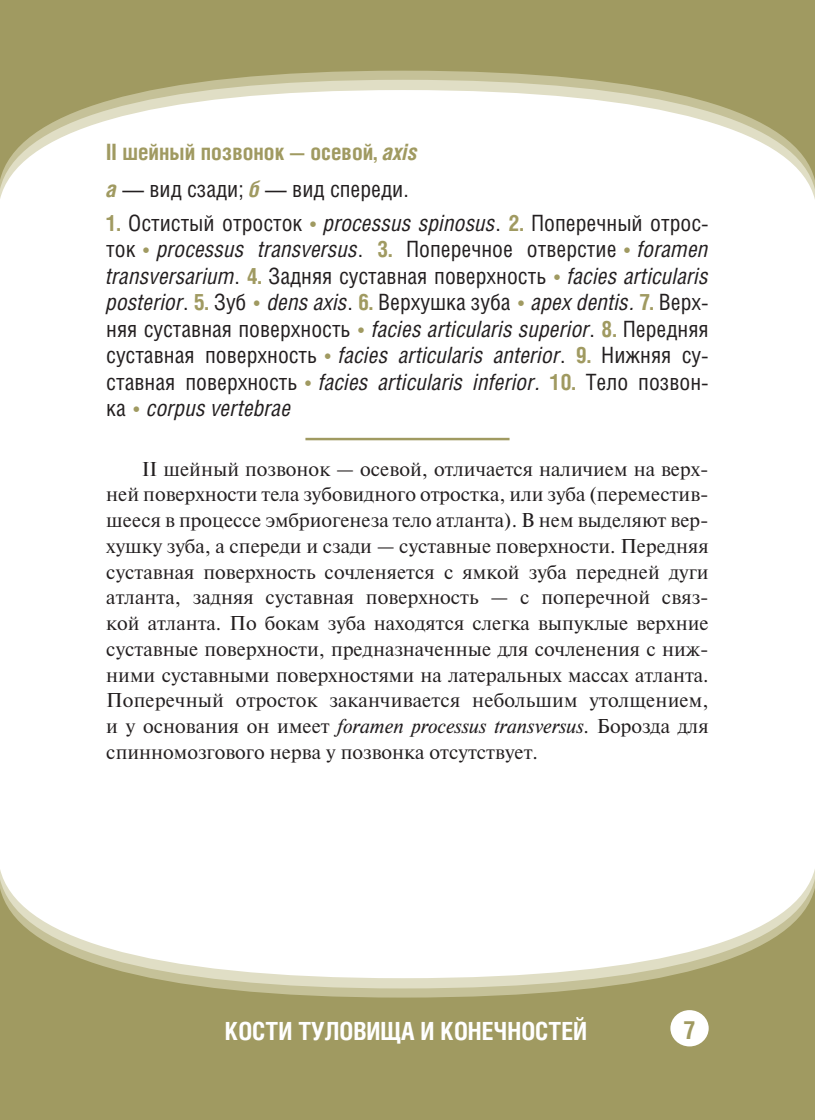
<style>
.page{position:relative;width:815px;height:1120px;background:#fff}
.page>*{position:absolute;margin:0;border:0;box-sizing:border-box;transform-origin:0 0}
.t1{font:700 25px "Helios Cond";color:#fff}
.t2{font:700 25px "Helios Cond";color:#a09a61}
.t3{font:22.5px/26.5px "Helios Cond";color:#231f20;text-align:justify}
.t4{font:700 22.5px/37.2px "Helios Cond";color:#a09a61}
.t5{font:20px/25.8px "Newton";color:#231f20;text-align:justify}
.s1{font-style:italic}
.s2{font-weight:400;color:#231f20}
.s3{font-weight:700;color:#a09a61}
.s4{color:#a09a61}
</style>
<div class="page">
<svg style="left:0;top:888px;width:815px;height:232px;fill:#a09a61"></svg>
<div style="left:670px;top:1010px;width:39px;height:36px;background:#fff;border-radius:50%"></div>
<svg style="left:0;top:0;width:815px;height:180px;fill:#a09a61"></svg>
<hr style="left:305px;top:438px;width:205px;height:2px;background:#a09a61">
<p class="t4" style="left:106px;top:135px;width:313px">II шейный позвонок — осевой, <span class="s1">axis а</span> <span class="s2">— вид сзади;</span> <span class="s1">б</span> <span class="s2">— вид спереди.</span></p>
<p class="t3" style="left:106px;top:211px;width:604px"><span class="s3">1.</span> Остистый отросток <span class="s4">•</span> <span class="s1">processus spinosus</span>. <span class="s3">2.</span> Поперечный отрос&shy;ток <span class="s4">•</span> <span class="s1">processus transver sus</span>. <span class="s3">3.</span> Поперечное отверстие <span class="s4">•</span> <span class="s1">foramen transversarium</span>. <span class="s3">4.</span> Задняя суставная поверхность <span class="s4">•</span> <span class="s1">facies articularis pos terior</span>. <span class="s3">5.</span> Зуб <span class="s4">•</span> <span class="s1">dens axis</span>. <span class="s3">6.</span> Верхушка зуба <span class="s4">•</span> <span class="s1">apex dentis.</span> <span class="s3">7.</span> Верх&shy;няя суставная поверхность <span class="s4">•</span> <span class="s1">facies articularis superior</span>. <span class="s3">8.</span> Передняя суставная поверхность <span class="s4">•</span> <span class="s1">facies articularis anterior</span>. <span class="s3">9.</span> Нижняя су&shy;ставная поверхность <span class="s4">•</span> <span class="s1">facies articularis inferior.</span> <span class="s3">10.</span> Тело позвон&shy;ка <span class="s4">•</span> <span class="s1">corpus vertebrae</span></p>
<p class="t5" style="left:106px;top:457px;width:604px;text-indent:35px">II шейный позвонок — осевой, отличается наличием на верх&shy;ней поверхности тела зубовидного отростка, или зуба (переместив&shy;шееся в процессе эмбриогенеза тело атланта). В нем выделяют вер&shy;хушку зуба, а спереди и сзади — суставные поверхности. Передняя суставная поверхность сочленяется с ямкой зуба передней дуги атланта, задняя суставная поверхность — с поперечной связ&shy;кой атланта. По бокам зуба находятся слегка выпуклые верхние суставные поверхности, предназначенные для сочленения с ниж&shy;ними суставными поверхностями на латеральных массах атланта.<br>Поперечный отросток заканчивается небольшим утолщением, и у основания он имеет <span class="s1">foramen processus transversus</span>. Борозда для спинномозгового нерва у позвонка отсутствует.</p>
<p class="t1" style="left:225px;top:1022px;width:364px">КОСТИ ТУЛОВИЩА И КОНЕЧНОСТЕЙ</p>
<p class="t2" style="left:683px;top:1021px;width:13px">7</p>
</div>
